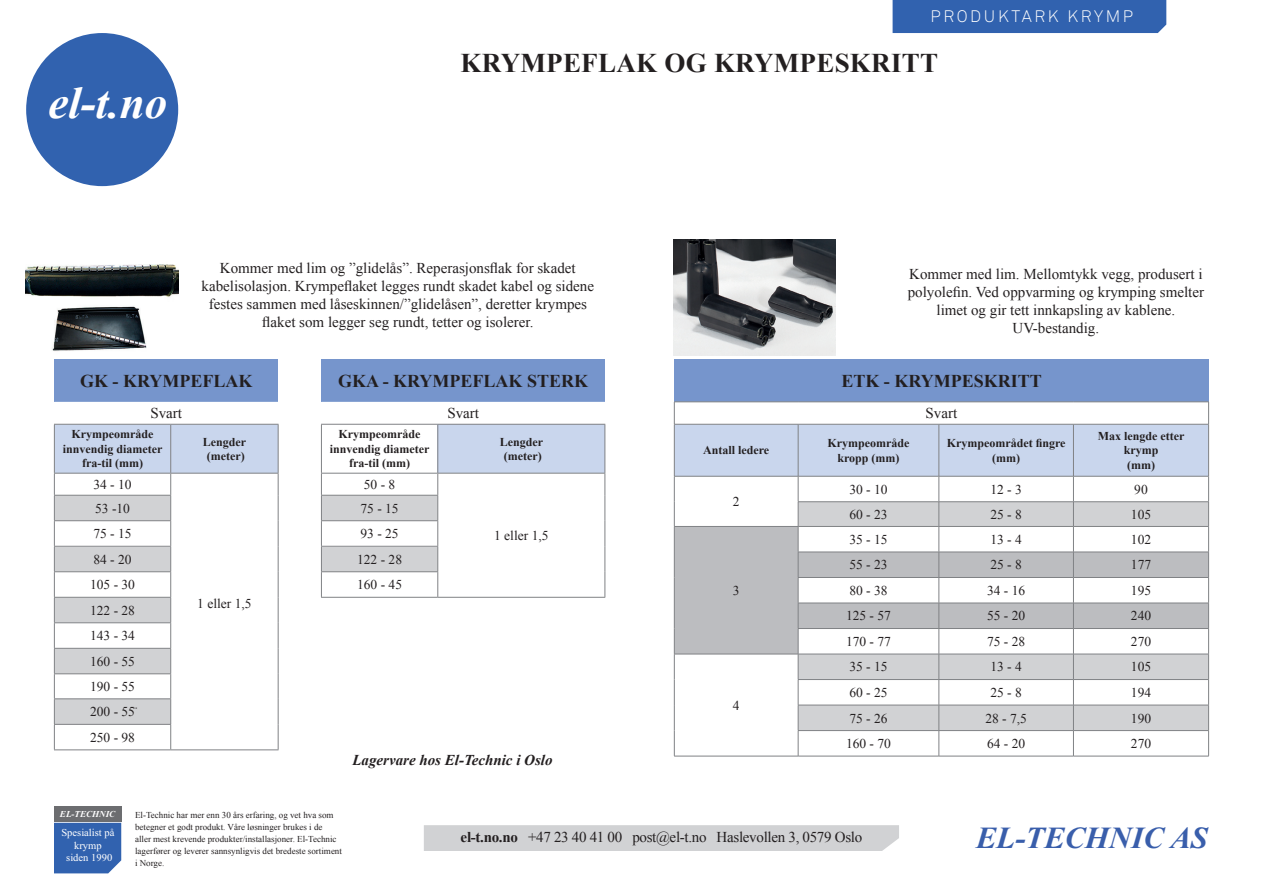
<style>
.page{position:relative;width:1263px;height:893px;background:#fff}
.page>*{position:absolute;margin:0;border:0;box-sizing:border-box;transform-origin:0 0}
.t1{font:italic 700 45px "Times New Roman";color:#fff}
.t2{font:italic 700 30.75px "Times New Roman";color:#395eab}
.t3{font:700 27px "Times New Roman";letter-spacing:.01em;color:#231f20}
.t4{font:700 18px "Times New Roman";color:#231f20}
.t5{font:300 16.5px "Akkurat Std";letter-spacing:.16em;color:#fff}
.t6{font:15px/18px "Times New Roman";color:#231f20;text-align:center}
.t7{font:15px "Times New Roman";letter-spacing:-.02em;color:#231f20}
.t8{font:italic 700 15px "Times New Roman";color:#231f20}
.t9{font:13.5px/25.5px "Times New Roman";color:#231f20;text-align:center}
.t10{font:700 12px/14.4px "Times New Roman";color:#231f20;text-align:center}
.t11{font:10.5px/12.6px "Times New Roman";color:#fff;text-align:center}
.t12{font:9px/12px "Times New Roman";color:#231f20}
.t13{font:italic 700 9px "Times New Roman";color:#fff}
.s1{font-weight:700}
</style>
<div class="page">
<div style="left:26px;top:33px;width:152px;height:153px;background:#3162af;border-radius:50%"></div>
<div style="left:892px;top:0;width:274px;height:33px;background:#3162af"></div>
<div style="left:424px;top:825px;width:475px;height:26px;background:#d1d2d4"></div>
<div style="left:54px;top:822px;width:67px;height:51px;background:#3162af"></div>
<div style="left:54px;top:806px;width:67px;height:16px;background:#6c6d70"></div>
<div style="left:54px;top:359px;width:224px;height:43px;background:#7695cc"></div>
<svg style="left:54px;top:425px;width:225px;height:324px"></svg>
<hr style="left:54px;top:749px;width:117px;height:1px;background:#808285">
<hr style="left:171px;top:749px;width:108px;height:1px;background:#808285">
<hr style="left:54px;top:424px;width:117px;height:1px;background:#808285">
<hr style="left:171px;top:424px;width:108px;height:1px;background:#808285">
<div style="left:674px;top:359px;width:534px;height:43px;background:#7695cc"></div>
<hr style="left:674px;top:756px;width:124px;height:1px;background:#808285">
<hr style="left:798px;top:756px;width:141px;height:1px;background:#808285">
<hr style="left:939px;top:756px;width:134px;height:1px;background:#808285">
<hr style="left:1073px;top:756px;width:136px;height:1px;background:#808285">
<svg style="left:674px;top:402px;width:535px;height:354px"></svg>
<hr style="left:674px;top:424px;width:124px;height:1px;background:#808285">
<hr style="left:798px;top:424px;width:141px;height:1px;background:#808285">
<hr style="left:939px;top:424px;width:134px;height:1px;background:#808285">
<hr style="left:1073px;top:424px;width:136px;height:1px;background:#808285">
<img style="left:25px;top:264px;width:153px;height:87px">
<img style="left:674px;top:240px;width:162px;height:115px">
<div style="left:321px;top:359px;width:284px;height:43px;background:#7695cc"></div>
<svg style="left:321px;top:423px;width:284px;height:174px"></svg>
<div style="left:438px;top:424px;width:167px;height:49px;background:#c9d6ed"></div>
<hr style="left:321px;top:425px;width:1px;height:48px;background:#808285">
<hr style="left:437px;top:425px;width:1px;height:48px;background:#808285">
<hr style="left:604px;top:425px;width:1px;height:48px;background:#808285">
<hr style="left:321px;top:473px;width:117px;height:1px;background:#808285">
<hr style="left:438px;top:473px;width:167px;height:1px;background:#808285">
<svg style="left:321px;top:474px;width:117px;height:123px"></svg>
<svg style="left:604px;top:474px;width:1px;height:123px"></svg>
<hr style="left:321px;top:597px;width:117px;height:1px;background:#808285">
<hr style="left:438px;top:597px;width:167px;height:1px;background:#808285">
<hr style="left:321px;top:424px;width:117px;height:1px;background:#808285">
<hr style="left:438px;top:424px;width:167px;height:1px;background:#808285">
<p class="t5" style="left:930px;top:6px;width:204px">PRODUKTARK KRYMP</p>
<h1 class="t1" style="left:48px;top:71px;width:120px">el-t.no</h1>
<h3 class="t3" style="left:461px;top:45px;width:479px">KRYMPEFLAK OG KRYMPESKRITT</h3>
<p class="t6" style="left:202px;top:259px;width:394px">Kommer med lim og ”glidelås”. Reperasjonsflak for skadet kabelisolasjon. Krympeflaket legges rundt skadet kabel og sidene festes sammen med låseskinnen/”glidelåsen”, deretter krympes flaket som legger seg rundt, tetter og isolerer.</p>
<p class="t6" style="left:908px;top:265px;width:298px">Kommer med lim. Mellomtykk vegg, produsert i polyolefin. Ved oppvarming og krymping smelter limet og gir tett innkapsling av kablene.<br>UV-bestandig.</p>
<p class="t4" style="left:80px;top:368px;width:174px">GK - KRYMPEFLAK</p>
<p class="t6" style="left:150px;top:404px;width:33px">Svart</p>
<p class="t10" style="left:63px;top:427px;width:101px">Krympeområde innvendig diameter fra-til (mm)</p>
<p class="t10" style="left:203px;top:434px;width:45px">Lengder (meter)</p>
<p class="t9" style="left:93px;top:471px;width:40px">34 - 10</p>
<p class="t9" style="left:90px;top:495px;width:50px">53 -10<br>75 - 15<br>84 - 20<br>105 - 30<br>122 - 28<br>143 - 34<br>160 - 55<br>190 - 55<br>200 - 55̈<br>250 - 98</p>
<p class="t9" style="left:197px;top:591px;width:56px">1 eller 1,5</p>
<p class="t4" style="left:338px;top:368px;width:251px">GKA - KRYMPEFLAK STERK</p>
<p class="t6" style="left:447px;top:404px;width:33px">Svart</p>
<p class="t10" style="left:330px;top:427px;width:101px">Krympeområde innvendig diameter fra-til (mm)</p>
<p class="t10" style="left:500px;top:434px;width:45px">Lengder (meter)</p>
<p class="t9" style="left:364px;top:471px;width:33px">50 - 8</p>
<p class="t9" style="left:357px;top:495px;width:46px;text-align:left">75 - 15<br>93 - 25<br>122 - 28<br>160 - 45</p>
<p class="t9" style="left:494px;top:522px;width:56px">1 eller 1,5</p>
<p class="t8" style="left:352px;top:749px;width:202px">Lagervare hos El-Technic i Oslo</p>
<p class="t4" style="left:841px;top:368px;width:202px">ETK - KRYMPESKRITT</p>
<p class="t6" style="left:926px;top:404px;width:33px">Svart</p>
<p class="t10" style="left:703px;top:443px;width:68px">Antall ledere</p>
<p class="t10" style="left:827px;top:436px;width:83px">Krympeområde kropp (mm)</p>
<p class="t10" style="left:947px;top:436px;width:120px">Krympeområdet fingre (mm)</p>
<p class="t10" style="left:1098px;top:428px;width:88px">Max lengde etter krymp<br>(mm)</p>
<p class="t9" style="left:733px;top:489px;width:8px">2</p>
<p class="t9" style="left:849px;top:476px;width:40px">30 - 10</p>
<p class="t9" style="left:990px;top:476px;width:33px">12 - 3</p>
<p class="t9" style="left:1134px;top:476px;width:15px">90</p>
<p class="t9" style="left:849px;top:501px;width:40px">60 - 23</p>
<p class="t9" style="left:990px;top:501px;width:33px">25 - 8</p>
<p class="t9" style="left:1131px;top:501px;width:22px">105</p>
<p class="t9" style="left:733px;top:577px;width:8px">3</p>
<p class="t9" style="left:733px;top:692px;width:8px">4</p>
<p class="t9" style="left:849px;top:526px;width:40px">35 - 15</p>
<p class="t9" style="left:990px;top:526px;width:33px">13 - 4</p>
<p class="t9" style="left:1131px;top:526px;width:22px">102</p>
<p class="t9" style="left:849px;top:552px;width:40px">55 - 23</p>
<p class="t9" style="left:990px;top:552px;width:33px">25 - 8</p>
<p class="t9" style="left:1131px;top:552px;width:22px">177</p>
<p class="t9" style="left:849px;top:577px;width:40px">80 - 38</p>
<p class="t9" style="left:987px;top:577px;width:40px">34 - 16</p>
<p class="t9" style="left:1131px;top:577px;width:22px">195</p>
<p class="t9" style="left:846px;top:603px;width:46px">125 - 57</p>
<p class="t9" style="left:987px;top:603px;width:40px">55 - 20</p>
<p class="t9" style="left:1131px;top:603px;width:22px">240</p>
<p class="t9" style="left:846px;top:628px;width:46px">170 - 77</p>
<p class="t9" style="left:987px;top:628px;width:40px">75 - 28</p>
<p class="t9" style="left:1131px;top:628px;width:22px">270</p>
<p class="t9" style="left:849px;top:654px;width:40px">35 - 15</p>
<p class="t9" style="left:990px;top:654px;width:33px">13 - 4</p>
<p class="t9" style="left:1131px;top:654px;width:22px">105</p>
<p class="t9" style="left:849px;top:679px;width:40px">60 - 25</p>
<p class="t9" style="left:990px;top:679px;width:33px">25 - 8</p>
<p class="t9" style="left:1131px;top:679px;width:22px">194</p>
<p class="t9" style="left:849px;top:705px;width:40px">75 - 26</p>
<p class="t9" style="left:985px;top:705px;width:43px">28 - 7,5</p>
<p class="t9" style="left:1131px;top:705px;width:22px">190</p>
<p class="t9" style="left:846px;top:730px;width:46px">160 - 70</p>
<p class="t9" style="left:987px;top:730px;width:40px">64 - 20</p>
<p class="t9" style="left:1131px;top:730px;width:22px">270</p>
<p class="t13" style="left:60px;top:808px;width:57px">EL-TECHNIC</p>
<p class="t11" style="left:61px;top:826px;width:55px">Spesialist på krymp<br>siden 1990</p>
<p class="t12" style="left:135px;top:809px;width:208px">El-Technic har mer enn 30 års erfaring, og vet hva som betegner et godt produkt. Våre løsninger brukes i de<br>aller mest krevende produkter/installasjoner. El-Technic lagerfører og leverer sannsynligvis det bredeste sortiment i Norge.</p>
<p class="t7" style="left:461px;top:827px;width:403px"><span class="s1">el-t.no.no</span> +47 23 40 41 00 post@el-t.no Haslevollen 3, 0579 Oslo</p>
<h2 class="t2" style="left:976px;top:816px;width:233px">EL-TECHNIC AS</h2>
</div>
